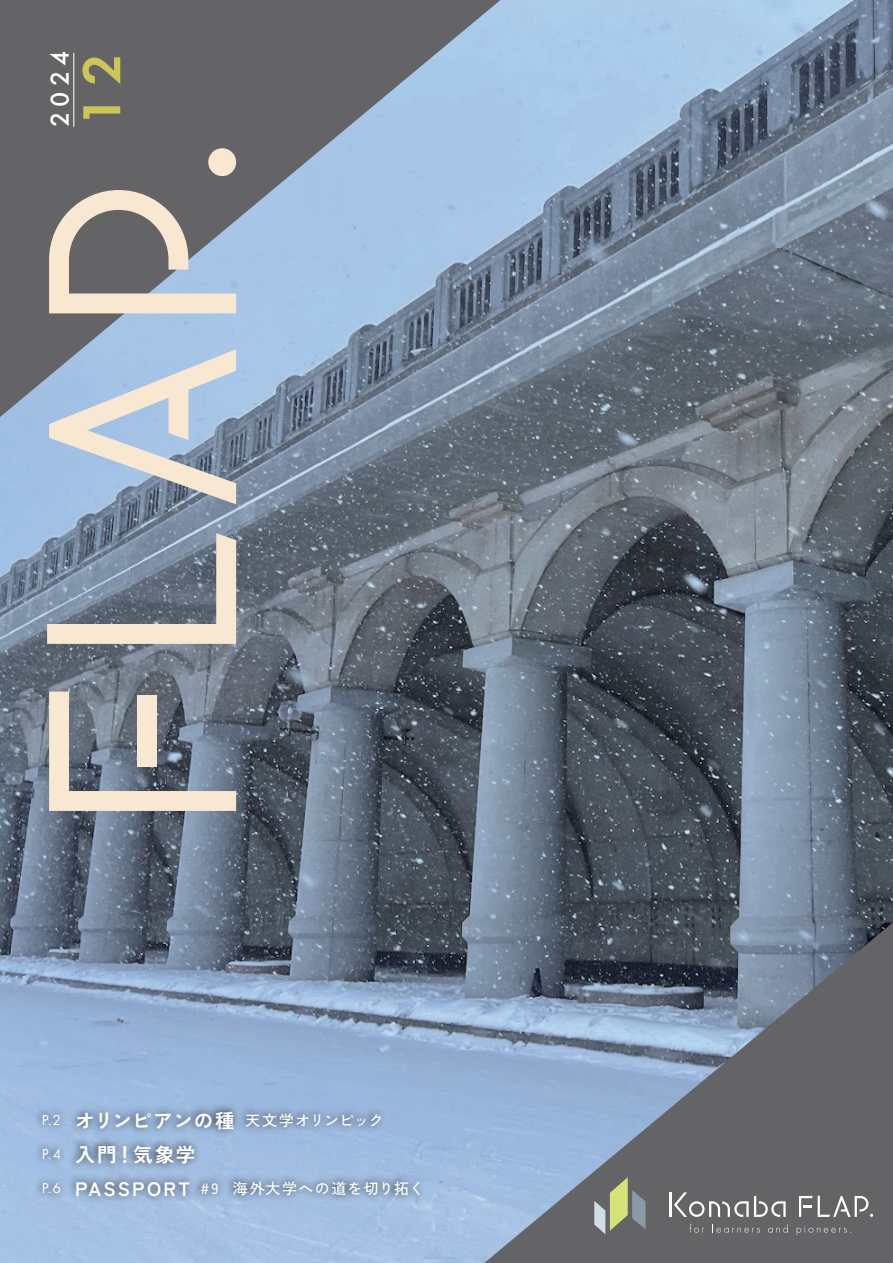
<style>
.page{position:relative;width:893px;height:1263px;background:#fff}
.page>*{position:absolute;margin:0;border:0;box-sizing:border-box;transform-origin:0 0}
.t1{font:600 55.5px "Futura PT";color:#cdc555}
.t2{font:500 27px "Futura PT";color:#fff}
.t3{font:700 19.5px "Zen Kaku Gothic New";color:#fff}
.t4{font:500 15px "Zen Kaku Gothic New";letter-spacing:.07em;color:#fff}
.t5{font:500 15px "Zen Kaku Gothic New";color:#fff}
.s1{font-family:"Futura PT";font-weight:400}
.s2{font-weight:700;font-size:19.5px}
.s3{font-family:"Futura PT";font-weight:400;font-size:15px}
</style>
<div class="page">
<img style="left:0;top:0;width:893px;height:1263px">
<svg style="left:484px;top:922px;width:409px;height:341px;background:#717c8c"></svg>
<svg style="left:0;top:0;width:500px;height:417px;background:#7e8b9b"></svg>
<svg style="left:594px;top:1177px;width:51px;height:57px;background:#8c927e"></svg>
<div style="left:671px;top:1223px;width:89px;height:40px;background:#646467"></div>
<svg style="left:768px;top:1224px;width:20px;height:9px"></svg>
<svg style="left:797px;top:1226px;width:54px;height:9px"></svg>
<hr style="left:669px;top:1192px;width:3px;height:25px;background:#fff">
<svg style="left:799px;top:1196px;width:13px;height:21px"></svg>
<svg style="left:818px;top:1196px;width:55px;height:21px"></svg>
<svg style="left:674px;top:1192px;width:112px;height:25px;background:#838385"></svg>
<svg style="left:49px;top:190px;width:187px;height:123px;background:#a2a09e"></svg>
<svg style="left:49px;top:691px;width:187px;height:120px;background:#909499"></svg>
<div style="left:137px;top:695px;width:20px;height:72px;background:#f8e7d1"></div>
<svg style="left:47px;top:533px;width:189px;height:111px;background:#939aa2"></svg>
<div style="left:208px;top:148px;width:28px;height:28px;background:#f8e7d1;border-radius:50%"></div>
<svg style="left:49px;top:349px;width:187px;height:155px;background:#b3c1d2"></svg>
<hr style="left:73px;top:53px;width:1px;height:74px;background:#fff">
<img style="left:28px;top:1097px;width:411px;height:116px">
<h2 class="t2" style="left:43px;top:127px;width:78px;rotate:-90deg">2024</h2>
<h1 class="t1" style="left:67px;top:126px;width:74px;rotate:-90deg">12</h1>
<p class="t5" style="left:42px;top:1111px;width:343px"><span class="s1">P.2</span> <span class="s2">オリンピアンの種</span> 天文学オリンピック</p>
<h3 class="t3" style="left:42px;top:1142px;width:155px"><span class="s3">P.4</span> 入門！気象学</h3>
<p class="t4" style="left:42px;top:1179px;width:384px"><span class="s1">P.6</span> <span class="s2">PASSPORT</span> #9 海外大学への道を切り拓く</p>
</div>
